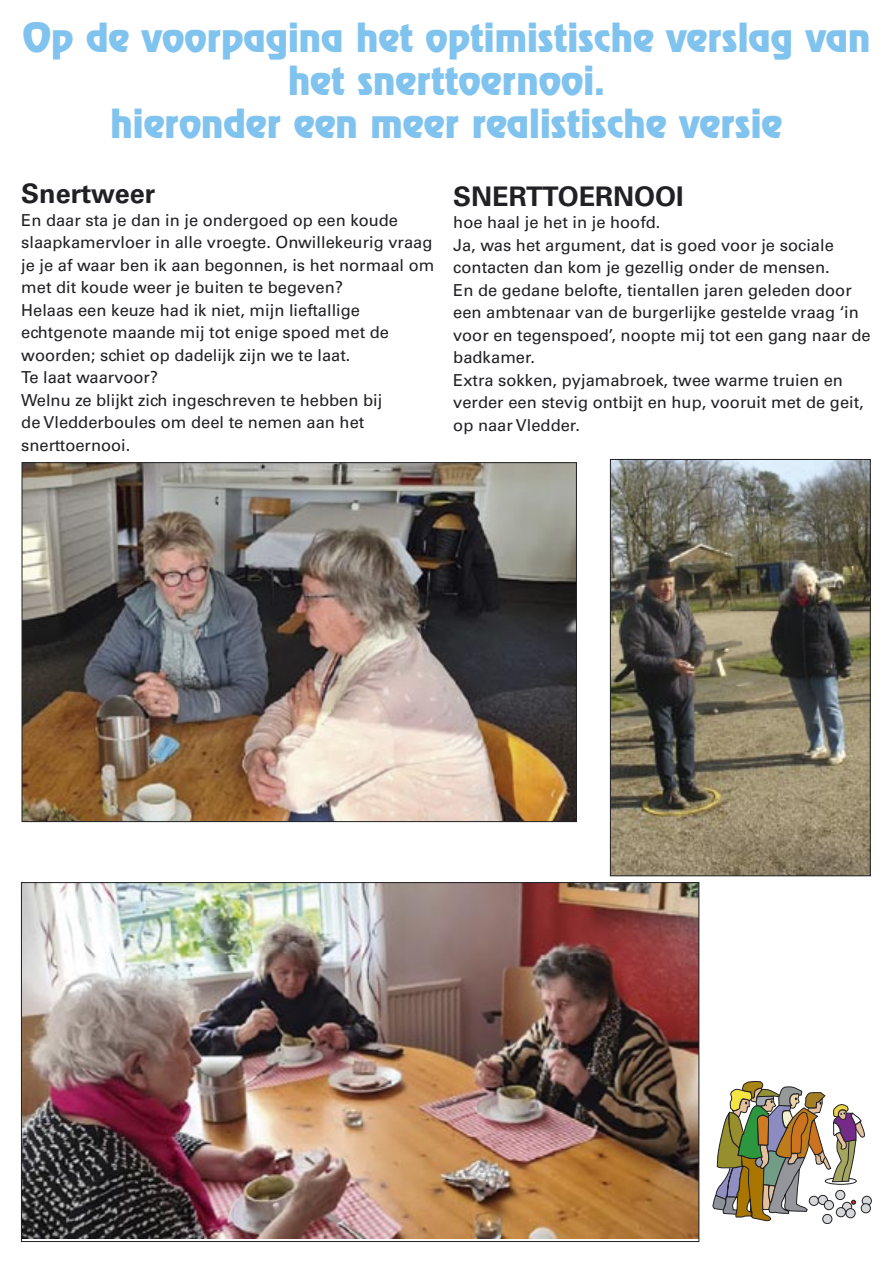
<style>
.page{position:relative;width:893px;height:1263px;background:#fff}
.page>*{position:absolute;margin:0;border:0;box-sizing:border-box;transform-origin:0 0}
.t1{font:36px/43.2px "Revue";color:#81c3ef;text-align:center}
.t2{font:700 27px "Univers";color:#212125}
.t3{font:16.5px/22.5px "Univers";color:#212125}
</style>
<div class="page">
<img style="left:24px;top:464px;width:551px;height:356px">
<img style="left:23px;top:884px;width:674px;height:354px">
<img style="left:612px;top:461px;width:256px;height:413px">
<div style="left:610px;top:459px;width:260px;height:417px;border:1px solid #212125"></div>
<svg style="left:712px;top:1081px;width:153px;height:143px"></svg>
<div style="left:809px;top:1196px;width:9px;height:9px;background:#d5d7d9;border-radius:50%"></div>
<div style="left:809px;top:1196px;width:10px;height:10px;border:1px solid #212125;border-radius:50%"></div>
<div style="left:818px;top:1195px;width:9px;height:9px;background:#d5d7d9;border-radius:50%"></div>
<div style="left:818px;top:1195px;width:10px;height:10px;border:1px solid #212125;border-radius:50%"></div>
<div style="left:824px;top:1200px;width:9px;height:10px;background:#d5d7d9;border-radius:50%"></div>
<div style="left:824px;top:1200px;width:10px;height:10px;border:1px solid #212125;border-radius:50%"></div>
<div style="left:836px;top:1190px;width:9px;height:9px;background:#d5d7d9;border-radius:50%"></div>
<div style="left:835px;top:1190px;width:10px;height:10px;border:1px solid #212125;border-radius:50%"></div>
<div style="left:842px;top:1202px;width:10px;height:9px;background:#d5d7d9;border-radius:50%"></div>
<div style="left:842px;top:1202px;width:10px;height:10px;border:1px solid #212125;border-radius:50%"></div>
<div style="left:836px;top:1207px;width:9px;height:10px;background:#d5d7d9;border-radius:50%"></div>
<div style="left:836px;top:1207px;width:10px;height:10px;border:1px solid #212125;border-radius:50%"></div>
<div style="left:846px;top:1208px;width:9px;height:10px;background:#d5d7d9;border-radius:50%"></div>
<div style="left:846px;top:1208px;width:9px;height:10px;border:1px solid #212125;border-radius:50%"></div>
<div style="left:823px;top:1214px;width:9px;height:9px;background:#d5d7d9;border-radius:50%"></div>
<div style="left:822px;top:1214px;width:10px;height:10px;border:1px solid #212125;border-radius:50%"></div>
<div style="left:862px;top:1196px;width:9px;height:9px;background:#d5d7d9;border-radius:50%"></div>
<div style="left:862px;top:1196px;width:10px;height:10px;border:1px solid #212125;border-radius:50%"></div>
<div style="left:861px;top:1203px;width:9px;height:10px;background:#d5d7d9;border-radius:50%"></div>
<div style="left:861px;top:1203px;width:10px;height:10px;border:1px solid #212125;border-radius:50%"></div>
<p class="t1" style="left:22px;top:15px;width:850px">Op de voorpagina het optimistische verslag van het snerttoernooi.</p>
<p class="t1" style="left:111px;top:101px;width:673px">hieronder een meer realistische versie</p>
<p class="t2" style="left:21px;top:178px;width:135px">Snertweer</p>
<p class="t3" style="left:21px;top:209px;width:415px">En daar sta je dan in je ondergoed op een koude slaapkamervloer in alle vroegte. Onwillekeurig vraag je je af waar ben ik aan begonnen, is het normaal om met dit koude weer je buiten te begeven?</p>
<p class="t3" style="left:21px;top:299px;width:369px">Helaas een keuze had ik niet, mijn lieftallige echtgenote maande mij tot enige spoed met de woorden; schiet op dadelijk zijn we te laat.</p>
<p class="t3" style="left:21px;top:366px;width:363px">Te laat waarvoor?<br>Welnu ze blijkt zich ingeschreven te hebben bij de Vledderboules om deel te nemen aan het snerttoernooi.</p>
<p class="t2" style="left:453px;top:180px;width:232px">SNERTTOERNOOI</p>
<p class="t3" style="left:453px;top:211px;width:209px">hoe haal je het in je hoofd.</p>
<p class="t3" style="left:453px;top:234px;width:382px">Ja, was het argument, dat is goed voor je sociale contacten dan kom je gezellig onder de mensen.</p>
<p class="t3" style="left:453px;top:279px;width:419px">En de gedane belofte, tientallen jaren geleden door een ambtenaar van de burgerlijke gestelde vraag ‘in voor en tegenspoed’, noopte mij tot een gang naar de badkamer.</p>
<p class="t3" style="left:453px;top:369px;width:412px">Extra sokken, pyjamabroek, twee warme truien en verder een stevig ontbijt en hup, vooruit met de geit, op naar Vledder.</p>
</div>
